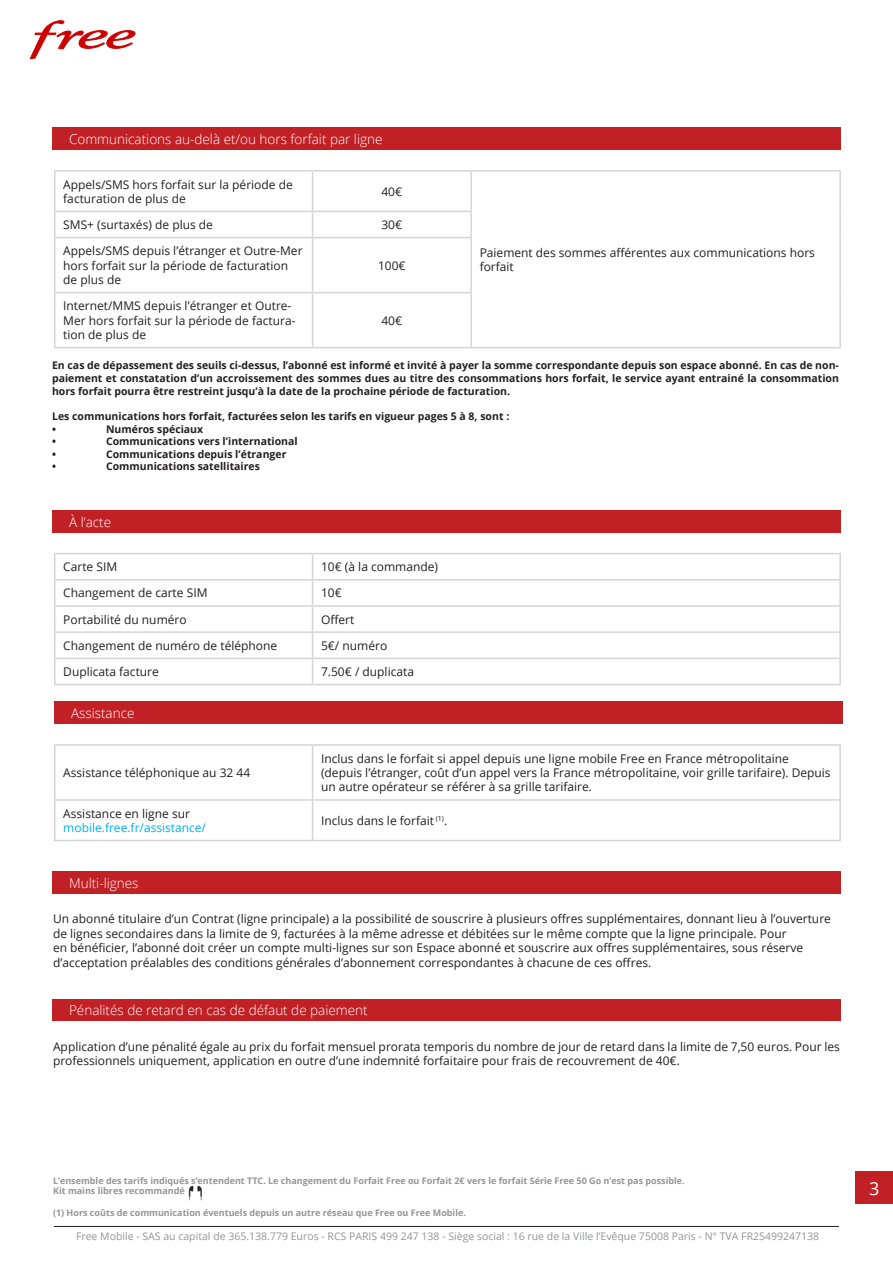
<style>
.page{position:relative;width:893px;height:1263px;background:#fff}
.page>*{position:absolute;margin:0;border:0;box-sizing:border-box;transform-origin:0 0}
.t1{font:18px "Open Sans";color:#fff}
.t2{font:300 13.5px "Open Sans";color:#fff}
.t3{font:12px/14.4px "Open Sans";color:#231f20}
.t4{font:12px "Open Sans";color:#00aeef}
.t5{font:700 10.5px/12.6px "Open Sans";color:#231f20;text-align:justify}
.t6{font:10.5px "Open Sans";color:#939598}
.t7{font:700 9px "Open Sans";color:#939598}
</style>
<div class="page">
<div style="left:856px;top:1171px;width:37px;height:33px;background:#c12025"></div>
<svg style="left:30px;top:20px;width:106px;height:39px"></svg>
<hr style="left:54px;top:1226px;width:785px;height:1px;background:#231f20">
<div style="left:52px;top:128px;width:789px;height:22px;background:#c12025"></div>
<hr style="left:54px;top:170px;width:259px;height:2px;background:#d4d5d7">
<hr style="left:54px;top:172px;width:2px;height:39px;background:#d4d5d7">
<hr style="left:313px;top:170px;width:158px;height:2px;background:#d4d5d7">
<hr style="left:312px;top:172px;width:1px;height:39px;background:#d4d5d7">
<hr style="left:471px;top:170px;width:370px;height:2px;background:#d4d5d7">
<hr style="left:470px;top:172px;width:2px;height:39px;background:#d4d5d7">
<hr style="left:839px;top:172px;width:2px;height:39px;background:#d4d5d7">
<hr style="left:54px;top:211px;width:259px;height:1px;background:#d4d5d7">
<hr style="left:54px;top:212px;width:2px;height:25px;background:#d4d5d7">
<hr style="left:313px;top:211px;width:159px;height:1px;background:#d4d5d7">
<svg style="left:312px;top:212px;width:1px;height:25px"></svg>
<hr style="left:470px;top:212px;width:2px;height:25px;background:#d4d5d7">
<hr style="left:839px;top:211px;width:2px;height:27px;background:#d4d5d7">
<hr style="left:54px;top:237px;width:259px;height:1px;background:#d4d5d7">
<hr style="left:54px;top:238px;width:2px;height:54px;background:#d4d5d7">
<hr style="left:313px;top:237px;width:159px;height:1px;background:#d4d5d7">
<hr style="left:312px;top:238px;width:1px;height:54px;background:#d4d5d7">
<hr style="left:470px;top:238px;width:2px;height:54px;background:#d4d5d7">
<hr style="left:839px;top:238px;width:2px;height:55px;background:#d4d5d7">
<hr style="left:54px;top:292px;width:259px;height:1px;background:#d4d5d7">
<hr style="left:54px;top:293px;width:2px;height:54px;background:#d4d5d7">
<hr style="left:313px;top:292px;width:159px;height:1px;background:#d4d5d7">
<hr style="left:312px;top:293px;width:1px;height:54px;background:#d4d5d7">
<hr style="left:470px;top:293px;width:2px;height:54px;background:#d4d5d7">
<hr style="left:839px;top:293px;width:2px;height:54px;background:#d4d5d7">
<hr style="left:54px;top:347px;width:259px;height:1px;background:#d4d5d7">
<hr style="left:313px;top:347px;width:158px;height:1px;background:#d4d5d7">
<hr style="left:471px;top:347px;width:370px;height:1px;background:#d4d5d7">
<div style="left:52px;top:510px;width:789px;height:23px;background:#c12025"></div>
<hr style="left:54px;top:553px;width:259px;height:1px;background:#d4d5d7">
<hr style="left:54px;top:554px;width:2px;height:25px;background:#d4d5d7">
<hr style="left:313px;top:553px;width:528px;height:1px;background:#d4d5d7">
<hr style="left:839px;top:554px;width:2px;height:25px;background:#d4d5d7">
<hr style="left:54px;top:579px;width:259px;height:1px;background:#d4d5d7">
<hr style="left:54px;top:580px;width:2px;height:25px;background:#d4d5d7">
<hr style="left:313px;top:579px;width:528px;height:1px;background:#d4d5d7">
<hr style="left:839px;top:580px;width:2px;height:25px;background:#d4d5d7">
<hr style="left:54px;top:605px;width:259px;height:2px;background:#d4d5d7">
<hr style="left:54px;top:607px;width:2px;height:24px;background:#d4d5d7">
<hr style="left:313px;top:605px;width:528px;height:2px;background:#d4d5d7">
<hr style="left:839px;top:607px;width:2px;height:24px;background:#d4d5d7">
<hr style="left:54px;top:631px;width:259px;height:2px;background:#d4d5d7">
<hr style="left:54px;top:633px;width:2px;height:25px;background:#d4d5d7">
<hr style="left:313px;top:631px;width:528px;height:2px;background:#d4d5d7">
<hr style="left:839px;top:633px;width:2px;height:25px;background:#d4d5d7">
<hr style="left:54px;top:658px;width:259px;height:1px;background:#d4d5d7">
<hr style="left:54px;top:659px;width:2px;height:25px;background:#d4d5d7">
<hr style="left:313px;top:658px;width:528px;height:1px;background:#d4d5d7">
<svg style="left:312px;top:554px;width:1px;height:130px"></svg>
<hr style="left:839px;top:659px;width:2px;height:25px;background:#d4d5d7">
<hr style="left:54px;top:684px;width:259px;height:1px;background:#d4d5d7">
<hr style="left:313px;top:684px;width:528px;height:1px;background:#d4d5d7">
<hr style="left:54px;top:744px;width:259px;height:2px;background:#d4d5d7">
<hr style="left:54px;top:746px;width:2px;height:53px;background:#d4d5d7">
<hr style="left:313px;top:744px;width:528px;height:2px;background:#d4d5d7">
<hr style="left:312px;top:746px;width:1px;height:53px;background:#d4d5d7">
<hr style="left:839px;top:746px;width:2px;height:53px;background:#d4d5d7">
<hr style="left:54px;top:799px;width:259px;height:2px;background:#d4d5d7">
<hr style="left:54px;top:801px;width:2px;height:39px;background:#d4d5d7">
<hr style="left:313px;top:799px;width:528px;height:2px;background:#d4d5d7">
<hr style="left:312px;top:801px;width:1px;height:39px;background:#d4d5d7">
<hr style="left:839px;top:801px;width:2px;height:39px;background:#d4d5d7">
<hr style="left:54px;top:840px;width:259px;height:1px;background:#d4d5d7">
<hr style="left:313px;top:840px;width:528px;height:1px;background:#d4d5d7">
<div style="left:54px;top:702px;width:789px;height:22px;background:#c12025"></div>
<div style="left:52px;top:872px;width:789px;height:22px;background:#c12025"></div>
<div style="left:52px;top:999px;width:789px;height:21px;background:#c12025"></div>
<img style="left:188px;top:1185px;width:14px;height:16px">
<p class="t2" style="left:69px;top:130px;width:315px">Communications au-delà et/ou hors forfait par ligne</p>
<p class="t3" style="left:63px;top:177px;width:231px">Appels/SMS hors forfait sur la période de facturation de plus de</p>
<p class="t3" style="left:381px;top:184px;width:22px">40€</p>
<p class="t3" style="left:63px;top:217px;width:151px">SMS+ (surtaxés) de plus de</p>
<p class="t3" style="left:381px;top:217px;width:22px">30€</p>
<p class="t3" style="left:63px;top:243px;width:241px">Appels/SMS depuis l’étranger et Outre-Mer hors forfait sur la période de facturation de plus de</p>
<p class="t3" style="left:378px;top:258px;width:29px">100€</p>
<p class="t3" style="left:480px;top:245px;width:337px">Paiement des sommes afférentes aux communications hors forfait</p>
<p class="t3" style="left:63px;top:298px;width:234px">Internet/MMS depuis l’étranger et Outre-<br>Mer hors forfait sur la période de factura&shy;tion de plus de</p>
<p class="t3" style="left:381px;top:313px;width:22px">40€</p>
<p class="t5" style="left:52px;top:359px;width:788px">En cas de dépassement des seuils ci-dessus, l’abonné est informé et invité à payer la somme correspondante depuis son espace abonné. En cas de non&shy;paiement et constatation d’un accroissement des sommes dues au titre des consommations hors forfait, le service ayant entrainé la consommation hors forfait pourra être restreint jusqu’à la date de la prochaine période de facturation.</p>
<p class="t5" style="left:52px;top:409px;width:459px">Les communications hors forfait, facturées selon les tarifs en vigueur pages 5 à 8, sont :</p>
<p class="t5" style="left:52px;top:422px;width:5px">•</p>
<p class="t5" style="left:106px;top:422px;width:99px">Numéros spéciaux</p>
<p class="t5" style="left:52px;top:435px;width:5px">•</p>
<p class="t5" style="left:106px;top:435px;width:193px">Communications vers l’international</p>
<p class="t5" style="left:52px;top:447px;width:5px">•</p>
<p class="t5" style="left:106px;top:447px;width:182px">Communications depuis l’étranger</p>
<p class="t5" style="left:52px;top:460px;width:5px">•</p>
<p class="t5" style="left:106px;top:460px;width:155px">Communications satellitaires</p>
<p class="t2" style="left:69px;top:512px;width:44px">À l’acte</p>
<p class="t3" style="left:63px;top:559px;width:55px">Carte SIM</p>
<p class="t3" style="left:321px;top:559px;width:119px">10€ (à la commande)</p>
<p class="t3" style="left:63px;top:586px;width:146px">Changement de carte SIM</p>
<p class="t3" style="left:321px;top:586px;width:22px">10€</p>
<p class="t3" style="left:63px;top:612px;width:125px">Portabilité du numéro</p>
<p class="t3" style="left:321px;top:612px;width:35px">Offert</p>
<p class="t3" style="left:63px;top:638px;width:216px">Changement de numéro de téléphone</p>
<p class="t3" style="left:321px;top:638px;width:68px">5€/ numéro</p>
<p class="t3" style="left:63px;top:664px;width:97px">Duplicata facture</p>
<p class="t3" style="left:321px;top:664px;width:94px">7.50€ / duplicata</p>
<p class="t2" style="left:71px;top:704px;width:65px">Assistance</p>
<p class="t3" style="left:63px;top:765px;width:189px">Assistance téléphonique au 32 44</p>
<p class="t3" style="left:63px;top:806px;width:128px">Assistance en ligne sur</p>
<p class="t4" style="left:63px;top:819px;width:144px">mobile.free.fr/assistance/</p>
<p class="t3" style="left:321px;top:751px;width:511px">Inclus dans le forfait si appel depuis une ligne mobile Free en France métropolitaine (depuis l’étranger, coût d’un appel vers la France métropolitaine, voir grille tarifaire). Depuis un autre opérateur se référer à sa grille tarifaire.</p>
<p class="t3" style="left:321px;top:813px;width:128px">Inclus dans le forfait <sup>(1)</sup>.</p>
<p class="t2" style="left:69px;top:874px;width:71px">Multi-lignes</p>
<p class="t3" style="left:53px;top:911px;width:779px">Un abonné titulaire d’un Contrat (ligne principale) a la possibilité de souscrire à plusieurs offres supplémentaires, donnant lieu à l’ouverture de lignes secondaires dans la limite de 9, facturées à la même adresse et débitées sur le même compte que la ligne principale. Pour<br>en bénéficier, l’abonné doit créer un compte multi-lignes sur son Espace abonné et souscrire aux offres supplémentaires, sous réserve d’acceptation préalables des conditions générales d’abonnement correspondantes à chacune de ces offres.</p>
<p class="t2" style="left:69px;top:1001px;width:300px">Pénalités de retard en cas de défaut de paiement</p>
<p class="t3" style="left:53px;top:1039px;width:788px">Application d’une pénalité égale au prix du forfait mensuel prorata temporis du nombre de jour de retard dans la limite de 7,50 euros. Pour les professionnels uniquement, application en outre d’une indemnité forfaitaire pour frais de recouvrement de 40€.</p>
<p class="t7" style="left:53px;top:1174px;width:633px">L’ensemble des tarifs indiqués s’entendent TTC. Le changement du Forfait Free ou Forfait 2€ vers le forfait Série Free 50 Go n’est pas possible.</p>
<p class="t7" style="left:53px;top:1185px;width:133px">Kit mains libres recommandé</p>
<p class="t7" style="left:53px;top:1206px;width:414px">(1) Hors coûts de communication éventuels depuis un autre réseau que Free ou Free Mobile.</p>
<p class="t6" style="left:76px;top:1229px;width:745px">Free Mobile - SAS au capital de 365.138.779 Euros - RCS PARIS 499 247 138 - Siège social : 16 rue de la Ville l’Evêque 75008 Paris - N° TVA FR25499247138</p>
<h1 class="t1" style="left:869px;top:1176px;width:12px">3</h1>
</div>
